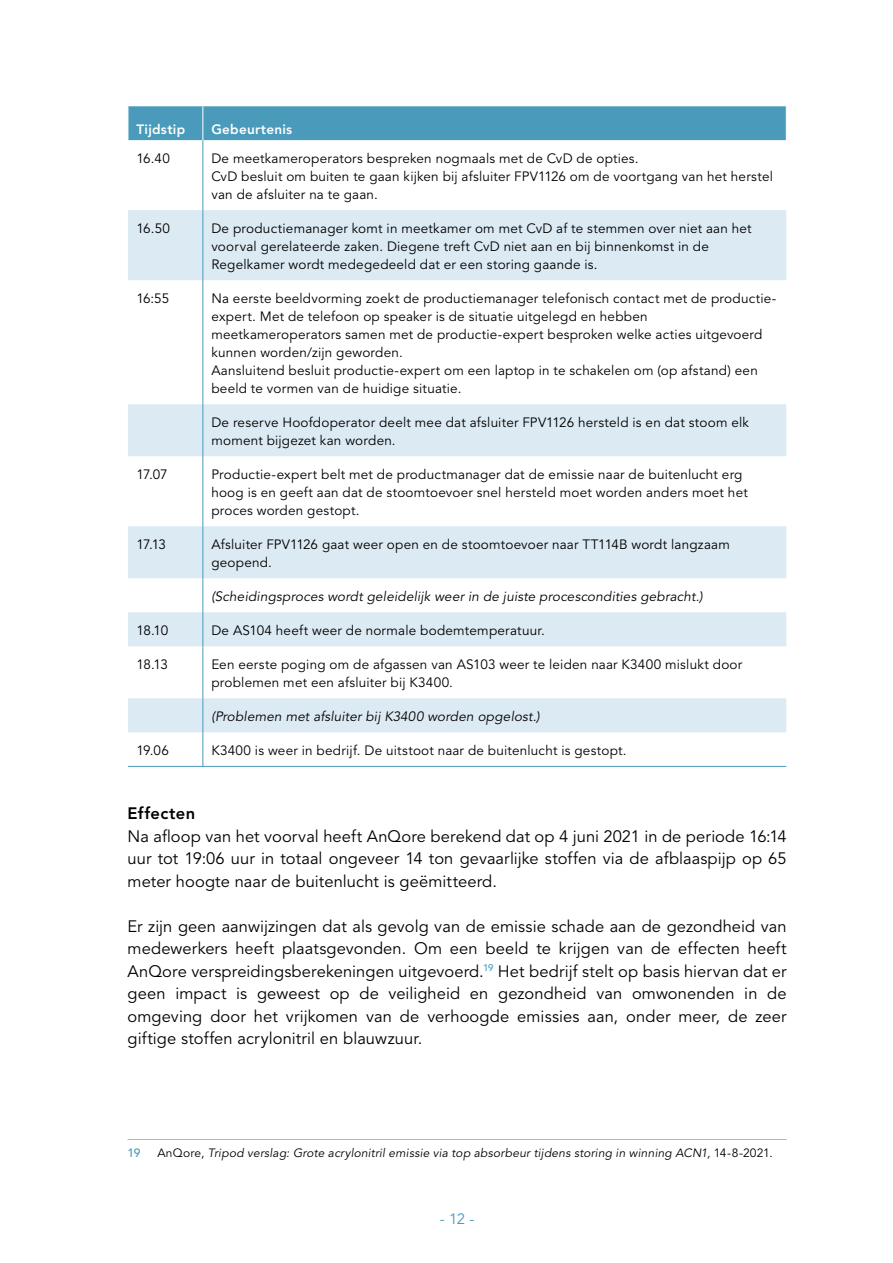
<style>
.page{position:relative;width:893px;height:1263px;background:#fff}
.page>*{position:absolute;margin:0;border:0;box-sizing:border-box;transform-origin:0 0}
.t1{font:16.5px/22.5px "Avenir LT Std";letter-spacing:.005em;color:#000;text-align:justify}
.t2{font:800 16.5px "Avenir LT Std";letter-spacing:.02em;color:#000}
.t3{font:15px "Avenir LT Std";color:#499abb}
.t4{font:13.5px/18px "Avenir LT Std";letter-spacing:.015em;color:#000}
.t5{font:italic 13.5px "Avenir LT Std";letter-spacing:.015em;color:#000}
.t6{font:800 13.5px "Avenir LT Std";letter-spacing:.02em;color:#fff}
.t7{font:italic 12px "Avenir LT Std";letter-spacing:.015em;color:#000}
.t8{font:500 12px "Avenir LT Std";color:#499abb}
.s1{font-style:normal}
</style>
<div class="page">
<div style="left:129px;top:106px;width:657px;height:34px;background:#499abb"></div>
<svg style="left:128px;top:140px;width:658px;height:626px"></svg>
<svg style="left:128px;top:210px;width:658px;height:522px"></svg>
<hr style="left:202px;top:106px;width:1px;height:34px;background:#fff">
<hr style="left:203px;top:140px;width:1px;height:70px;background:#499abb">
<hr style="left:203px;top:210px;width:1px;height:70px;background:#499abb">
<hr style="left:203px;top:280px;width:1px;height:124px;background:#499abb">
<hr style="left:203px;top:404px;width:1px;height:52px;background:#499abb">
<hr style="left:203px;top:456px;width:1px;height:70px;background:#499abb">
<hr style="left:203px;top:526px;width:1px;height:52px;background:#499abb">
<hr style="left:203px;top:578px;width:1px;height:34px;background:#499abb">
<hr style="left:203px;top:612px;width:1px;height:34px;background:#499abb">
<hr style="left:203px;top:646px;width:1px;height:52px;background:#499abb">
<hr style="left:203px;top:698px;width:1px;height:34px;background:#499abb">
<hr style="left:203px;top:732px;width:1px;height:34px;background:#499abb">
<hr style="left:128px;top:766px;width:75px;height:1px;background:#499abb">
<hr style="left:203px;top:766px;width:583px;height:1px;background:#499abb">
<hr style="left:128px;top:1139px;width:659px;height:1px;background:#f9b122">
<p class="t6" style="left:136px;top:121px;width:50px">Tijdstip</p>
<p class="t6" style="left:211px;top:121px;width:82px">Gebeurtenis</p>
<p class="t4" style="left:136px;top:149px;width:35px">16.40</p>
<p class="t4" style="left:211px;top:149px;width:563px">De meetkameroperators bespreken nogmaals met de CvD de opties.<br>CvD besluit om buiten te gaan kijken bij afsluiter FPV1126 om de voortgang van het herstel van de afsluiter na te gaan.</p>
<p class="t4" style="left:136px;top:219px;width:35px">16.50</p>
<p class="t4" style="left:211px;top:219px;width:542px">De productiemanager komt in meetkamer om met CvD af te stemmen over niet aan het voorval gerelateerde zaken. Diegene treft CvD niet aan en bij binnenkomst in de<br>Regelkamer wordt medegedeeld dat er een storing gaande is.</p>
<p class="t4" style="left:136px;top:289px;width:34px">16:55</p>
<p class="t4" style="left:211px;top:289px;width:567px">Na eerste beeldvorming zoekt de productiemanager telefonisch contact met de productie&shy;expert. Met de telefoon op speaker is de situatie uitgelegd en hebben meetkameroperators samen met de productie-expert besproken welke acties uitgevoerd kunnen worden/zijn geworden.<br>Aansluitend besluit productie-expert om een laptop in te schakelen om (op afstand) een beeld te vormen van de huidige situatie.</p>
<p class="t4" style="left:211px;top:413px;width:539px">De reserve Hoofdoperator deelt mee dat afsluiter FPV1126 hersteld is en dat stoom elk moment bijgezet kan worden.</p>
<p class="t4" style="left:136px;top:465px;width:33px">17.07</p>
<p class="t4" style="left:211px;top:465px;width:538px">Productie-expert belt met de productmanager dat de emissie naar de buitenlucht erg hoog is en geeft aan dat de stoomtoevoer snel hersteld moet worden anders moet het proces worden gestopt.</p>
<p class="t4" style="left:136px;top:535px;width:31px">17.13</p>
<p class="t4" style="left:211px;top:535px;width:520px">Afsluiter FPV1126 gaat weer open en de stoomtoevoer naar TT114B wordt langzaam geopend.</p>
<p class="t5" style="left:211px;top:588px;width:493px">(Scheidingsproces wordt geleidelijk weer in de juiste procescondities gebracht.)</p>
<p class="t4" style="left:136px;top:621px;width:33px">18.10</p>
<p class="t4" style="left:211px;top:621px;width:335px">De AS104 heeft weer de normale bodemtemperatuur.</p>
<p class="t4" style="left:136px;top:655px;width:33px">18.13</p>
<p class="t4" style="left:211px;top:655px;width:532px">Een eerste poging om de afgassen van AS103 weer te leiden naar K3400 mislukt door problemen met een afsluiter bij K3400.</p>
<p class="t5" style="left:211px;top:708px;width:330px">(Problemen met afsluiter bij K3400 worden opgelost.)</p>
<p class="t4" style="left:136px;top:742px;width:34px">19.06</p>
<p class="t4" style="left:211px;top:742px;width:417px">K3400 is weer in bedrijf. De uitstoot naar de buitenlucht is gestopt.</p>
<p class="t2" style="left:128px;top:804px;width:69px">Effecten</p>
<p class="t1" style="left:128px;top:825px;width:661px">Na afloop van het voorval heeft AnQore berekend dat op 4 juni 2021 in de periode 16:14 uur tot 19:06 uur in totaal ongeveer 14 ton gevaarlijke stoffen via de afblaaspijp op 65 meter hoogte naar de buitenlucht is geëmitteerd.</p>
<p class="t1" style="left:128px;top:915px;width:661px">Er zijn geen aanwijzingen dat als gevolg van de emissie schade aan de gezondheid van medewerkers heeft plaatsgevonden. Om een beeld te krijgen van de effecten heeft AnQore verspreidingsberekeningen uitgevoerd.<sup>19</sup> Het bedrijf stelt op basis hiervan dat er geen impact is geweest op de veiligheid en gezondheid van omwonenden in de omgeving door het vrijkomen van de verhoogde emissies aan, onder meer, de zeer giftige stoffen acrylonitril en blauwzuur.</p>
<p class="t8" style="left:128px;top:1145px;width:14px">19</p>
<p class="t7" style="left:157px;top:1145px;width:617px"><span class="s1">AnQore,</span> Tripod verslag: Grote acrylonitril emissie via top absorbeur tijdens storing in winning ACN1, <span class="s1">14-8-2021.</span></p>
<p class="t3" style="left:440px;top:1210px;width:36px">- 12 -</p>
</div>
